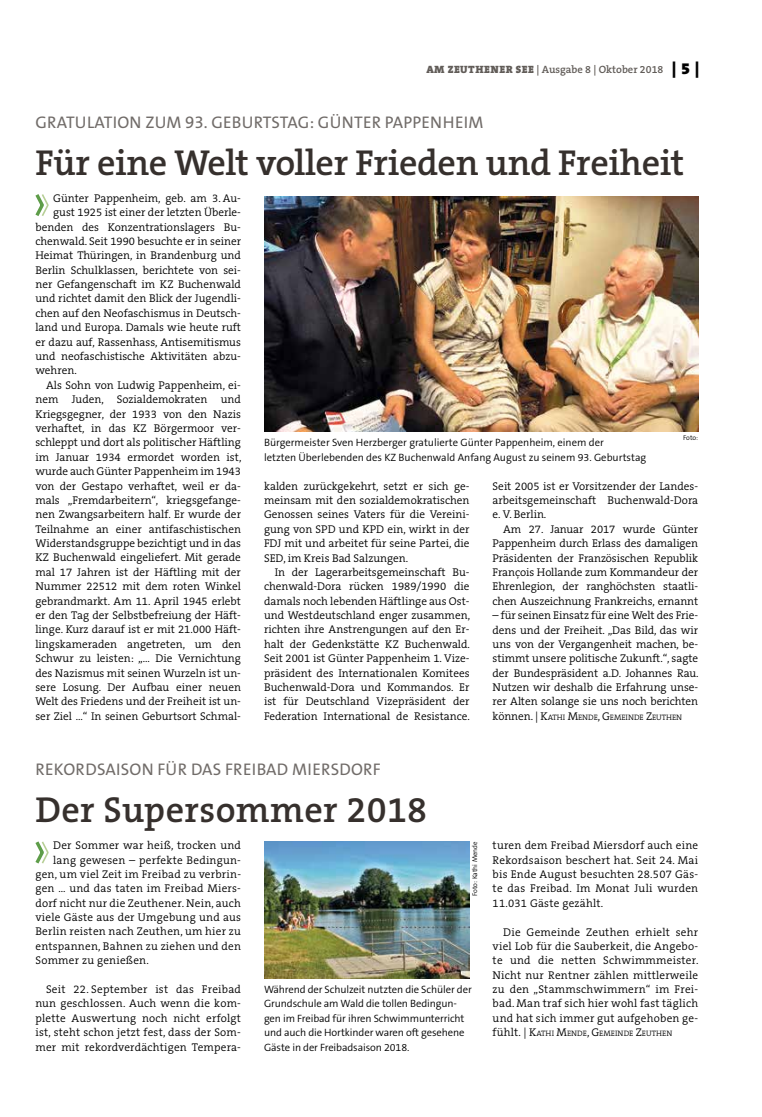
<style>
.page{position:relative;width:762px;height:1117px;background:#fff}
.page>*{position:absolute;margin:0;border:0;box-sizing:border-box;transform-origin:0 0}
.t1{font:600 36.25px "The Serif B W6";letter-spacing:-.01em;color:#36302d}
.t2{font:600 36.25px "The Serif B W6";letter-spacing:.01em;color:#36302d}
.t3{font:16.88px "The Sans B W5 Plain";letter-spacing:.015em;color:#716c69}
.t4{font:300 11.25px/14.4px "The Serif B W4";color:#000;text-align:justify}
.t5{font:300 11.25px "The Serif B W4";letter-spacing:.02em;color:#000}
.t6{font:300 10.62px/14.4px "The Sans B W4";letter-spacing:-.01em;color:#000}
.t7{font:600 10.62px "The Serif B W6";color:#615c58}
.t8{font:300 7.88px "The Serif B W4";color:#000}
.t9{font:300 6.88px "The Sans B W4";color:#000}
.s1{font-family:"The Serif B W9";font-weight:900}
.s2{font-family:"The Serif B W9";font-weight:900;font-size:16.25px;color:#000}
.s3{font-size:11.25px}
</style>
<div class="page">
<svg style="left:35px;top:194px;width:14px;height:22px"></svg>
<img style="left:264px;top:196px;width:434px;height:236px">
<img style="left:264px;top:841px;width:205px;height:137px">
<svg style="left:35px;top:841px;width:14px;height:23px"></svg>
<p class="t7" style="left:426px;top:63px;width:275px"><span class="s1">AM ZEUTHENER SEE</span> | Ausgabe 8 | Oktober 2018 <span class="s2">| 5 |</span></p>
<h2 class="t3" style="left:36px;top:111px;width:449px">GRATULATION ZUM 93. GEBURTSTAG: GÜNTER PAPPENHEIM</h2>
<h1 class="t1" style="left:35px;top:139px;width:650px">Für eine Welt voller Frieden und Freiheit</h1>
<p class="t4" style="left:53px;top:191px;width:189px">Günter Pappenheim, geb. am 3. Au-</p>
<p class="t4" style="left:53px;top:205px;width:189px">gust 1925 ist einer der letzten Überle-</p>
<p class="t4" style="left:35px;top:219px;width:207px">benden des Konzentrationslagers Bu-</p>
<p class="t4" style="left:35px;top:234px;width:207px">chenwald. Seit 1990 besuchte er in seiner</p>
<p class="t4" style="left:35px;top:248px;width:207px">Heimat Thüringen, in Brandenburg und</p>
<p class="t4" style="left:35px;top:263px;width:207px">Berlin Schulklassen, berichtete von sei-</p>
<p class="t4" style="left:35px;top:277px;width:207px">ner Gefangenschaft im KZ Buchenwald</p>
<p class="t4" style="left:35px;top:291px;width:207px">und richtet damit den Blick der Jugendli-</p>
<p class="t4" style="left:35px;top:306px;width:207px">chen auf den Neofaschismus in Deutsch-</p>
<p class="t4" style="left:35px;top:320px;width:207px">land und Europa. Damals wie heute ruft</p>
<p class="t4" style="left:35px;top:334px;width:207px">er dazu auf, Rassenhass, Antisemitismus</p>
<p class="t4" style="left:35px;top:349px;width:207px">und neofaschistische Aktivitäten abzu-</p>
<p class="t4" style="left:35px;top:363px;width:43px">wehren.</p>
<p class="t4" style="left:46px;top:378px;width:196px">Als Sohn von Ludwig Pappenheim, ei-</p>
<p class="t4" style="left:35px;top:392px;width:207px">nem Juden, Sozialdemokraten und</p>
<p class="t4" style="left:35px;top:406px;width:207px">Kriegsgegner, der 1933 von den Nazis</p>
<p class="t4" style="left:35px;top:421px;width:207px">verhaftet, in das KZ Börgermoor ver-</p>
<p class="t4" style="left:35px;top:435px;width:207px">schleppt und dort als politischer Häftling</p>
<p class="t4" style="left:35px;top:449px;width:207px">im Januar 1934 ermordet worden ist,</p>
<p class="t4" style="left:35px;top:464px;width:207px">wurde auch Günter Pappenheim im 1943</p>
<p class="t4" style="left:35px;top:478px;width:207px">von der Gestapo verhaftet, weil er da-</p>
<p class="t4" style="left:35px;top:493px;width:207px">mals „Fremdarbeitern“, kriegsgefange-</p>
<p class="t4" style="left:35px;top:507px;width:207px">nen Zwangsarbeitern half. Er wurde der</p>
<p class="t4" style="left:35px;top:521px;width:207px">Teilnahme an einer antifaschistischen</p>
<p class="t4" style="left:35px;top:536px;width:207px">Widerstandsgruppe bezichtigt und in das</p>
<p class="t4" style="left:35px;top:550px;width:207px">KZ Buchenwald eingeliefert. Mit gerade</p>
<p class="t4" style="left:35px;top:564px;width:207px">mal 17 Jahren ist der Häftling mit der</p>
<p class="t4" style="left:35px;top:579px;width:207px">Nummer 22512 mit dem roten Winkel</p>
<p class="t4" style="left:35px;top:593px;width:207px">gebrandmarkt. Am 11. April 1945 erlebt</p>
<p class="t4" style="left:35px;top:608px;width:207px">er den Tag der Selbstbefreiung der Häft-</p>
<p class="t4" style="left:35px;top:622px;width:207px">linge. Kurz darauf ist er mit 21.000 Häft-</p>
<p class="t4" style="left:35px;top:636px;width:207px">lingskameraden angetreten, um den</p>
<p class="t4" style="left:35px;top:651px;width:207px">Schwur zu leisten: „… Die Vernichtung</p>
<p class="t4" style="left:35px;top:665px;width:207px">des Nazismus mit seinen Wurzeln ist un-</p>
<p class="t4" style="left:35px;top:680px;width:207px">sere Losung. Der Aufbau einer neuen</p>
<p class="t4" style="left:35px;top:694px;width:207px">Welt des Friedens und der Freiheit ist un-</p>
<p class="t4" style="left:35px;top:708px;width:207px">ser Ziel …“ In seinen Geburtsort Schmal-</p>
<p class="t9" style="left:683px;top:432px;width:16px">Foto:</p>
<p class="t6" style="left:264px;top:435px;width:384px">Bürgermeister Sven Herzberger gratulierte Günter Pappenheim, einem der<br>letzten Überlebenden des KZ Buchenwald Anfang August zu seinem 93. Geburtstag</p>
<p class="t4" style="left:264px;top:478px;width:207px">kalden zurückgekehrt, setzt er sich ge&shy;meinsam mit den sozialdemokratischen Genossen seines Vaters für die Vereini&shy;gung von SPD und KPD ein, wirkt in der FDJ mit und arbeitet für seine Partei, die SED, im Kreis Bad Salzungen.</p>
<p class="t4" style="left:264px;top:565px;width:208px;text-indent:11px">In der Lagerarbeitsgemeinschaft Bu&shy;chenwald-Dora rücken 1989/1990 die damals noch lebenden Häftlinge aus Ost&shy;und Westdeutschland enger zusammen, richten ihre Anstrengungen auf den Er&shy;halt der Gedenkstätte KZ Buchenwald.<br>Seit 2001 ist Günter Pappenheim 1. Vize&shy;präsident des Internationalen Komitees Buchenwald-Dora und Kommandos. Er ist für Deutschland Vizepräsident der Federation International de Resistance.</p>
<p class="t4" style="left:493px;top:478px;width:207px">Seit 2005 ist er Vorsitzender der Landes&shy;arbeitsgemeinschaft Buchenwald-Dora e. V. Berlin.</p>
<p class="t4" style="left:493px;top:521px;width:207px;text-indent:11px">Am 27. Januar 2017 wurde Günter Pappenheim durch Erlass des damaligen Präsidenten der Französischen Republik François Hollande zum Kommandeur der Ehrenlegion, der ranghöchsten staatli&shy;chen Auszeichnung Frankreichs, ernannt</p>
<p class="t4" style="left:493px;top:608px;width:207px">– für seinen Einsatz für eine Welt des Frie&shy;dens und der Freiheit. „Das Bild, das wir uns von der Vergangenheit machen, be&shy;stimmt unsere politische Zukunft.“, sagte der Bundespräsident a.D. Johannes Rau.<br>Nutzen wir deshalb die Erfahrung unse&shy;rer Alten solange sie uns noch berichten</p>
<p class="t8" style="left:493px;top:711px;width:191px"><span class="s3">können.</span> <span class="s3">| K</span>ATHI <span class="s3">M</span>ENDE<span class="s3">, G</span>EMEINDE <span class="s3">Z</span>EUTHEN</p>
<h2 class="t3" style="left:36px;top:758px;width:347px">REKORDSAISON FÜR DAS FREIBAD MIERSDORF</h2>
<h1 class="t2" style="left:35px;top:786px;width:393px">Der Supersommer 2018</h1>
<p class="t5" style="left:53px;top:837px;width:189px">Der Sommer war heiß, trocken und</p>
<p class="t5" style="left:53px;top:852px;width:189px">lang gewesen – perfekte Bedingun-</p>
<p class="t5" style="left:35px;top:866px;width:207px">gen, um viel Zeit im Freibad zu verbrin-</p>
<p class="t5" style="left:35px;top:881px;width:207px">gen … und das taten im Freibad Miers-</p>
<p class="t5" style="left:35px;top:895px;width:207px">dorf nicht nur die Zeuthener. Nein, auch</p>
<p class="t5" style="left:35px;top:909px;width:207px">viele Gäste aus der Umgebung und aus</p>
<p class="t5" style="left:35px;top:924px;width:207px">Berlin reisten nach Zeuthen, um hier zu</p>
<p class="t5" style="left:35px;top:938px;width:207px">entspannen, Bahnen zu ziehen und den</p>
<p class="t5" style="left:35px;top:952px;width:115px">Sommer zu genießen.</p>
<p class="t4" style="left:35px;top:981px;width:207px;text-indent:11px">Seit 22. September ist das Freibad nun geschlossen. Auch wenn die kom&shy;plette Auswertung noch nicht erfolgt ist, steht schon jetzt fest, dass der Som&shy;mer mit rekordverdächtigen Tempera-</p>
<p class="t9" style="left:470px;top:895px;width:56px;rotate:-90deg">Foto: Kathi Mende</p>
<p class="t6" style="left:264px;top:982px;width:209px">Während der Schulzeit nutzten die Schüler der Grundschule am Wald die tollen Bedingun&shy;gen im Freibad für ihren Schwimmunterricht und auch die Hortkinder waren oft gesehene Gäste in der Freibadsaison 2018.</p>
<p class="t4" style="left:493px;top:838px;width:207px">turen dem Freibad Miersdorf auch eine Rekordsaison beschert hat. Seit 24. Mai bis Ende August besuchten 28.507 Gäs&shy;te das Freibad. Im Monat Juli wurden 11.031 Gäste gezählt.</p>
<p class="t4" style="left:493px;top:924px;width:207px;text-indent:11px">Die Gemeinde Zeuthen erhielt sehr viel Lob für die Sauberkeit, die Angebo&shy;te und die netten Schwimmmeister.<br>Nicht nur Rentner zählen mittlerweile zu den „Stammschwimmern“ im Frei&shy;bad. Man traf sich hier wohl fast täglich und hat sich immer gut aufgehoben ge-</p>
<p class="t8" style="left:493px;top:1028px;width:181px"><span class="s3">fühlt.</span> <span class="s3">| K</span>ATHI <span class="s3">M</span>ENDE<span class="s3">, G</span>EMEINDE <span class="s3">Z</span>EUTHEN</p>
</div>
